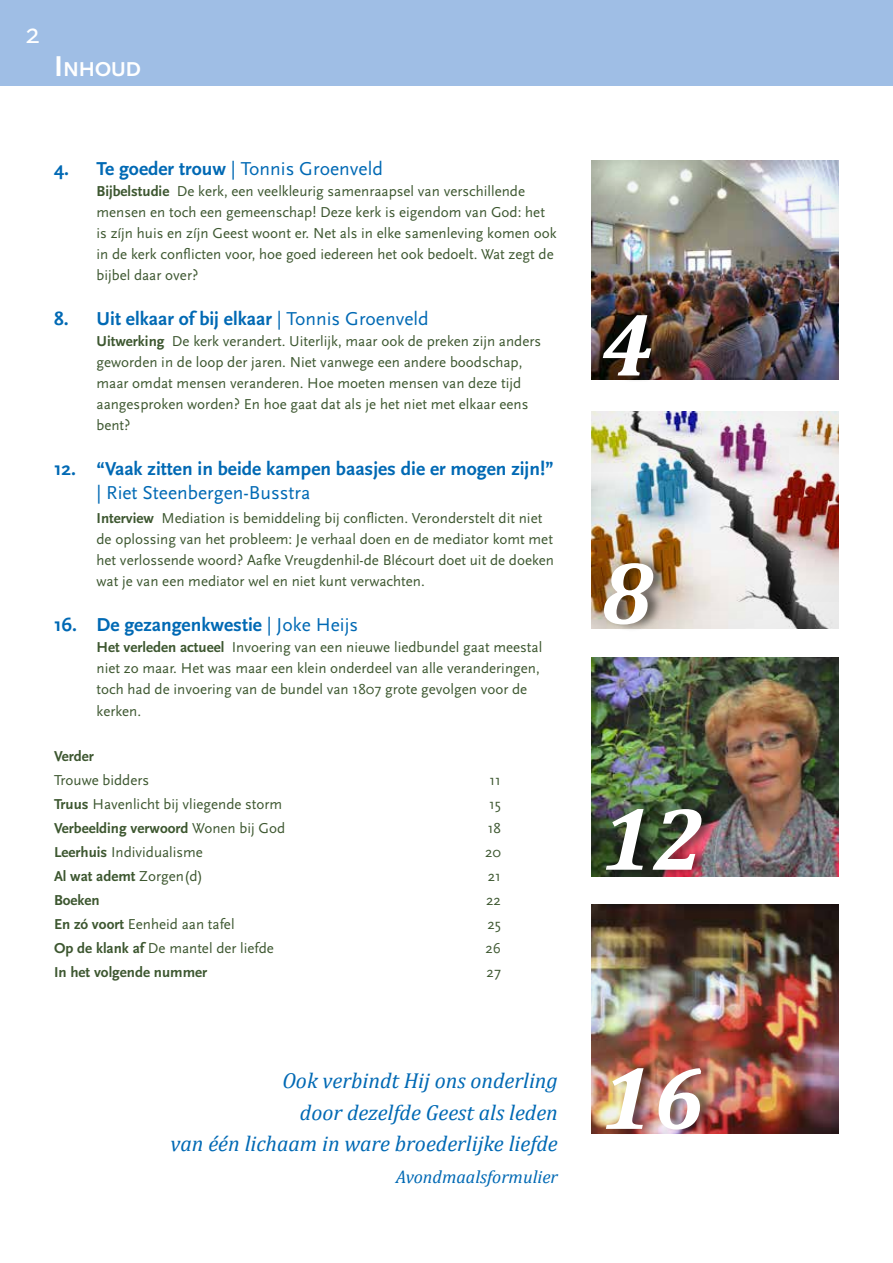
<style>
.page{position:relative;width:893px;height:1263px;background:#fff}
.page>*{position:absolute;margin:0;border:0;box-sizing:border-box;transform-origin:0 0}
.t1{font:italic 700 90px "Cambria";color:#fff}
.t2{font:30px "Scala Sans";color:#fff}
.t3{font:italic 21.75px/31.5px "Cambria";color:#0069b4;text-align:right}
.t4{font:700 21px "Scala Sans";color:#fff}
.t5{font:700 19.5px "Scala Sans";color:#0069b4}
.t6{font:19.5px "Scala Sans";color:#0069b4}
.t7{font:italic 18px "Cambria";color:#0069b4}
.t8{font:15px/21px "Scala Sans";color:#3d5730}
.t9{font:700 15px "Scala Sans";color:#3d5730}
.s1{font-size:30px}
.s2{font-weight:700}
.s3{font-weight:400}
</style>
<div class="page">
<div style="left:591px;top:657px;width:249px;height:220px;background:#000;opacity:.1"></div>
<div style="left:591px;top:411px;width:250px;height:219px;background:#000;opacity:.1"></div>
<div style="left:590px;top:160px;width:249px;height:220px;background:#000;opacity:.1"></div>
<div style="left:590px;top:904px;width:249px;height:231px;background:#000;opacity:.1"></div>
<div style="left:607px;top:801px;width:111px;height:76px;background:#000;opacity:.5"></div>
<div style="left:607px;top:1060px;width:110px;height:77px;background:#000;opacity:.5"></div>
<div style="left:604px;top:307px;width:63px;height:76px;background:#000;opacity:.5"></div>
<div style="left:605px;top:555px;width:65px;height:77px;background:#000;opacity:.5"></div>
<div style="left:0;top:0;width:893px;height:85px;background:#9fbee5"></div>
<h2 class="t2" style="left:26px;top:17px;width:16px">2</h2>
<h3 class="t4" style="left:54px;top:58px;width:88px"><span class="s1">I</span>NHOUD</h3>
<h3 class="t6" style="left:54px;top:158px;width:330px"><span class="s2">4. Te goeder trouw</span> | Tonnis Groenveld</h3>
<p class="t8" style="left:97px;top:181px;width:462px"><span class="s2">Bijbelstudie</span> De kerk, een veelkleurig samenraapsel van verschillende mensen en toch een gemeenschap! Deze kerk is eigendom van God: het is zíjn huis en zíjn Geest woont er. Net als in elke samenleving komen ook in de kerk conflicten voor, hoe goed iedereen het ook bedoelt. Wat zegt de bijbel daar over?</p>
<h3 class="t5" style="left:54px;top:308px;width:376px">8. Uit elkaar of bij elkaar <span class="s3">| Tonnis Groenveld</span></h3>
<p class="t8" style="left:97px;top:331px;width:446px"><span class="s2">Uitwerking</span> De kerk verandert. Uiterlijk, maar ook de preken zijn anders geworden in de loop der jaren. Niet vanwege een andere boodschap, maar omdat mensen veranderen. Hoe moeten mensen van deze tijd aangesproken worden? En hoe gaat dat als je het niet met elkaar eens bent?</p>
<h3 class="t5" style="left:54px;top:458px;width:501px">12. “Vaak zitten in beide kampen baasjes die er mogen zijn!”</h3>
<h3 class="t6" style="left:97px;top:482px;width:215px">| Riet Steenbergen-Busstra</h3>
<p class="t8" style="left:97px;top:508px;width:459px"><span class="s2">Interview</span> Mediation is bemiddeling bij conflicten. Veronderstelt dit niet de oplossing van het probleem: Je verhaal doen en de mediator komt met het verlossende woord? Aafke Vreugdenhil-de Blécourt doet uit de doeken wat je van een mediator wel en niet kunt verwachten.</p>
<h3 class="t5" style="left:54px;top:614px;width:306px">16. De gezangenkwestie <span class="s3">| Joke Heijs</span></h3>
<p class="t8" style="left:97px;top:637px;width:447px"><span class="s2">Het verleden actueel</span> Invoering van een nieuwe liedbundel gaat meestal niet zo maar. Het was maar een klein onderdeel van alle veranderingen, toch had de invoering van de bundel van 1807 grote gevolgen voor de kerken.</p>
<p class="t9" style="left:54px;top:748px;width:41px">Verder</p>
<p class="t8" style="left:54px;top:770px;width:97px">Trouwe bidders</p>
<p class="t8" style="left:489px;top:770px;width:13px">11</p>
<p class="t8" style="left:54px;top:794px;width:230px"><span class="s2">Truus</span> Havenlicht bij vliegende storm</p>
<p class="t8" style="left:489px;top:794px;width:14px">15</p>
<p class="t9" style="left:54px;top:820px;width:233px">Verbeelding verwoord <span class="s3">Wonen bij God</span></p>
<p class="t8" style="left:488px;top:818px;width:15px">18</p>
<p class="t8" style="left:54px;top:842px;width:150px"><span class="s2">Leerhuis</span> Individualisme</p>
<p class="t8" style="left:485px;top:842px;width:17px">20</p>
<p class="t9" style="left:54px;top:868px;width:151px">Al wat ademt <span class="s3">Zorgen(d)</span></p>
<p class="t8" style="left:488px;top:866px;width:15px">21</p>
<p class="t9" style="left:54px;top:892px;width:47px">Boeken</p>
<p class="t8" style="left:486px;top:890px;width:16px">22</p>
<p class="t8" style="left:54px;top:914px;width:182px"><span class="s2">En zó voort</span> Eenheid aan tafel</p>
<p class="t8" style="left:487px;top:914px;width:15px">25</p>
<p class="t8" style="left:54px;top:938px;width:221px"><span class="s2">Op de klank af</span> De mantel der liefde</p>
<p class="t8" style="left:485px;top:938px;width:17px">26</p>
<p class="t9" style="left:54px;top:964px;width:155px">In het volgende nummer</p>
<p class="t8" style="left:487px;top:962px;width:16px">27</p>
<h3 class="t3" style="left:171px;top:1064px;width:389px">Ook verbindt Hij ons onderling<br>door dezelfde Geest als leden<br>van één lichaam in ware broederlijke liefde</h3>
<p class="t7" style="left:396px;top:1165px;width:164px">Avondmaalsformulier</p>
<h1 class="t1" style="left:601px;top:290px;width:53px">4</h1>
<h1 class="t1" style="left:601px;top:538px;width:53px">8</h1>
<h1 class="t1" style="left:601px;top:784px;width:105px">12</h1>
<h1 class="t1" style="left:601px;top:1043px;width:105px">16</h1>
</div>
